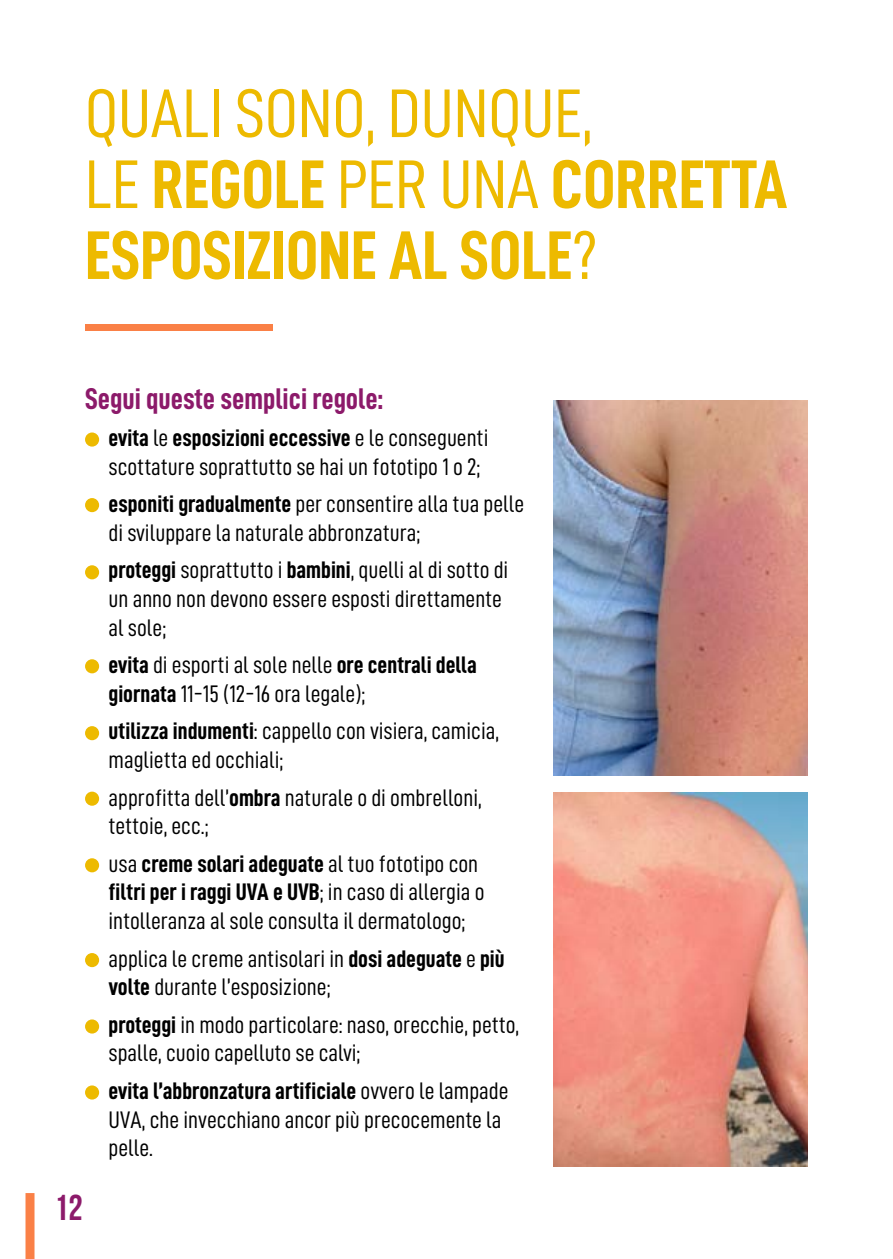
<style>
.page{position:relative;width:893px;height:1259px;background:#fff}
.page>*{position:absolute;margin:0;border:0;box-sizing:border-box;transform-origin:0 0}
.t1{font:69px/70.8px "D DIN Condensed Bold";color:#edba00}
.t2{font:69px "D DIN Condensed";color:#edba00}
.t3{font:700 36px "Bebas Neue";color:#8c1a6a}
.t4{font:30px "D DIN Condensed Bold";color:#8c1a6a}
.t5{font:24px/37.2px "D DIN Condensed";color:#000}
.t6{font:24px "D DIN Condensed Bold";color:#000}
.s1{font-family:"D DIN Condensed"}
.s2{font-family:"D DIN Condensed Bold"}
</style>
<div class="page">
<div style="left:26px;top:1193px;width:9px;height:66px;background:#fa8046"></div>
<div style="left:85px;top:324px;width:188px;height:7px;background:#fa8046"></div>
<div style="left:85px;top:432px;width:14px;height:14px;background:#edba00;border-radius:50%"></div>
<div style="left:85px;top:498px;width:14px;height:14px;background:#edba00;border-radius:50%"></div>
<div style="left:85px;top:1085px;width:14px;height:14px;background:#edba00;border-radius:50%"></div>
<div style="left:85px;top:1019px;width:14px;height:14px;background:#edba00;border-radius:50%"></div>
<div style="left:85px;top:953px;width:14px;height:14px;background:#edba00;border-radius:50%"></div>
<div style="left:85px;top:858px;width:14px;height:14px;background:#edba00;border-radius:50%"></div>
<div style="left:85px;top:791px;width:14px;height:14px;background:#edba00;border-radius:50%"></div>
<div style="left:85px;top:726px;width:14px;height:14px;background:#edba00;border-radius:50%"></div>
<div style="left:85px;top:659px;width:14px;height:14px;background:#edba00;border-radius:50%"></div>
<div style="left:85px;top:565px;width:14px;height:14px;background:#edba00;border-radius:50%"></div>
<img style="left:553px;top:792px;width:255px;height:374px">
<img style="left:553px;top:400px;width:255px;height:375px">
<h1 class="t2" style="left:85px;top:75px;width:509px">QUALI SONO, DUNQUE,</h1>
<h1 class="t1" style="left:85px;top:148px;width:704px"><span class="s1">LE</span> REGOLE <span class="s1">PER UNA</span> CORRETTA<br>ESPOSIZIONE AL SOLE<span class="s1">?</span></h1>
<p class="t4" style="left:85px;top:382px;width:300px">Segui queste semplici regole:</p>
<p class="t6" style="left:109px;top:425px;width:382px">evita <span class="s1">le</span> esposizioni eccessive <span class="s1">e le conseguenti</span></p>
<p class="t5" style="left:109px;top:447px;width:417px">scottature soprattutto se hai un fototipo 1 o 2; <span class="s2">esponiti gradualmente</span> per consentire alla tua pelle</p>
<p class="t5" style="left:109px;top:514px;width:401px">di sviluppare la naturale abbronzatura;<br><span class="s2">proteggi</span> soprattutto i <span class="s2">bambini</span>, quelli al di sotto di</p>
<p class="t5" style="left:109px;top:584px;width:395px;line-height:28.8px">un anno non devono essere esposti direttamente al sole;</p>
<p class="t6" style="left:109px;top:652px;width:370px">evita <span class="s1">di esporti al sole nelle</span> ore centrali della</p>
<p class="t5" style="left:109px;top:675px;width:392px"><span class="s2">giornata</span> 11-15 (12-16 ora legale);<br><span class="s2">utilizza indumenti</span>: cappello con visiera, camicia,</p>
<p class="t5" style="left:109px;top:741px;width:375px">maglietta ed occhiali;<br>approfitta dell’<span class="s2">ombra</span> naturale o di ombrelloni,</p>
<p class="t5" style="left:109px;top:807px;width:371px">tettoie, ecc.;<br>usa <span class="s2">creme solari adeguate</span> al tuo fototipo con</p>
<p class="t6" style="left:109px;top:879px;width:378px">filtri per i raggi UVA e UVB<span class="s1">; in caso di allergia o</span></p>
<p class="t5" style="left:109px;top:902px;width:398px">intolleranza al sole consulta il dermatologo; applica le creme antisolari in <span class="s2">dosi adeguate</span> e <span class="s2">più</span></p>
<p class="t5" style="left:109px;top:968px;width:412px"><span class="s2">volte</span> durante l’esposizione;<br><span class="s2">proteggi</span> in modo particolare: naso, orecchie, petto,</p>
<p class="t5" style="left:109px;top:1034px;width:253px">spalle, cuoio capelluto se calvi;</p>
<p class="t6" style="left:109px;top:1077px;width:402px">evita l’abbronzatura artificiale <span class="s1">ovvero le lampade</span></p>
<p class="t5" style="left:109px;top:1104px;width:394px;line-height:28.8px">UVA, che invecchiano ancor più precocemente la pelle.</p>
<h2 class="t3" style="left:54px;top:1187px;width:30px">12</h2>
</div>
